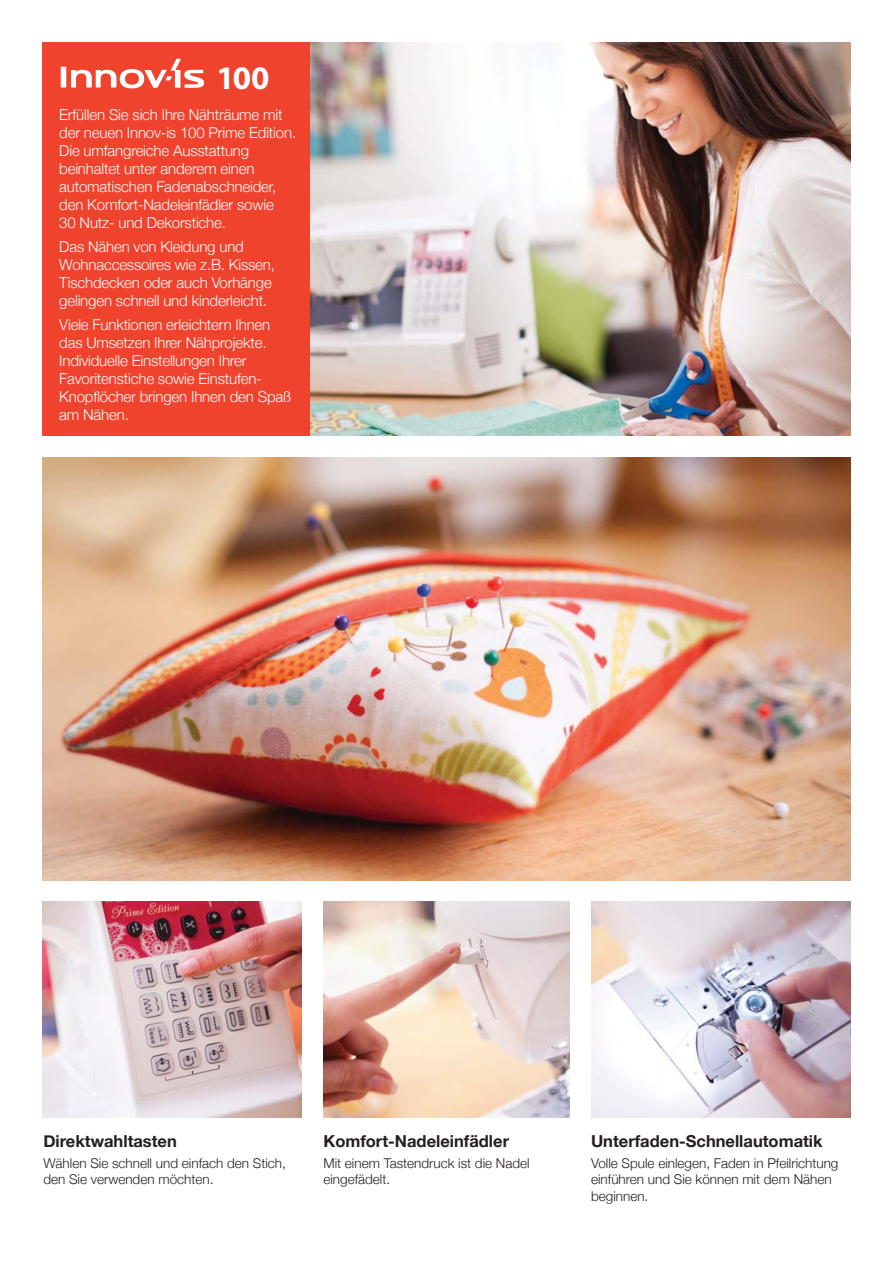
<style>
.page{position:relative;width:893px;height:1263px;background:#fff}
.page>*{position:absolute;margin:0;border:0;box-sizing:border-box;transform-origin:0 0}
.t1{font:700 33px "Myriad Pro";color:#fff}
.t2{font:700 16.5px "Helvetica Neue";color:#231f20}
.t3{font:300 15px/18px "Helvetica Neue";letter-spacing:-.01em;color:#fff}
.t4{font:300 13.5px/16.5px "Helvetica Neue";color:#231f20}
</style>
<div class="page">
<img style="left:310px;top:43px;width:540px;height:393px">
<div style="left:42px;top:43px;width:268px;height:393px;background:#ef432e"></div>
<img style="left:42px;top:457px;width:808px;height:423px">
<div style="left:61px;top:67px;width:5px;height:21px;background:#fff"></div>
<svg style="left:71px;top:59px;width:133px;height:29px"></svg>
<img style="left:42px;top:902px;width:259px;height:216px">
<img style="left:323px;top:902px;width:247px;height:216px">
<img style="left:591px;top:902px;width:259px;height:216px">
<h1 class="t1" style="left:216px;top:65px;width:54px">100</h1>
<p class="t3" style="left:59px;top:105px;width:238px">Erfüllen Sie sich Ihre Nähträume mit der neuen Innov-is 100 Prime Edition.<br>Die umfangreiche Ausstattung beinhaltet unter anderem einen automatischen Fadenabschneider, den Komfort-Nadeleinfädler sowie<br>30 Nutz- und Dekorstiche.</p>
<p class="t3" style="left:59px;top:237px;width:217px">Das Nähen von Kleidung und<br>Wohnaccessoires wie z.B. Kissen,<br>Tischdecken oder auch Vorhänge gelingen schnell und kinderleicht.</p>
<p class="t3" style="left:59px;top:316px;width:233px">Viele Funktionen erleichtern Ihnen das Umsetzen Ihrer Nähprojekte.<br>Individuelle Einstellungen Ihrer<br>Favoritenstiche sowie Einstufen-<br>Knopflöcher bringen Ihnen den Spaß am Nähen.</p>
<p class="t2" style="left:43px;top:1131px;width:135px">Direktwahltasten</p>
<p class="t4" style="left:43px;top:1155px;width:244px">Wählen Sie schnell und einfach den Stich, den Sie verwenden möchten.</p>
<p class="t2" style="left:323px;top:1131px;width:187px">Komfort-Nadeleinfädler</p>
<p class="t4" style="left:323px;top:1155px;width:208px">Mit einem Tastendruck ist die Nadel eingefädelt.</p>
<p class="t2" style="left:591px;top:1131px;width:233px">Unterfaden-Schnellautomatik</p>
<p class="t4" style="left:591px;top:1155px;width:249px">Volle Spule einlegen, Faden in Pfeilrichtung einführen und Sie können mit dem Nähen beginnen.</p>
</div>
